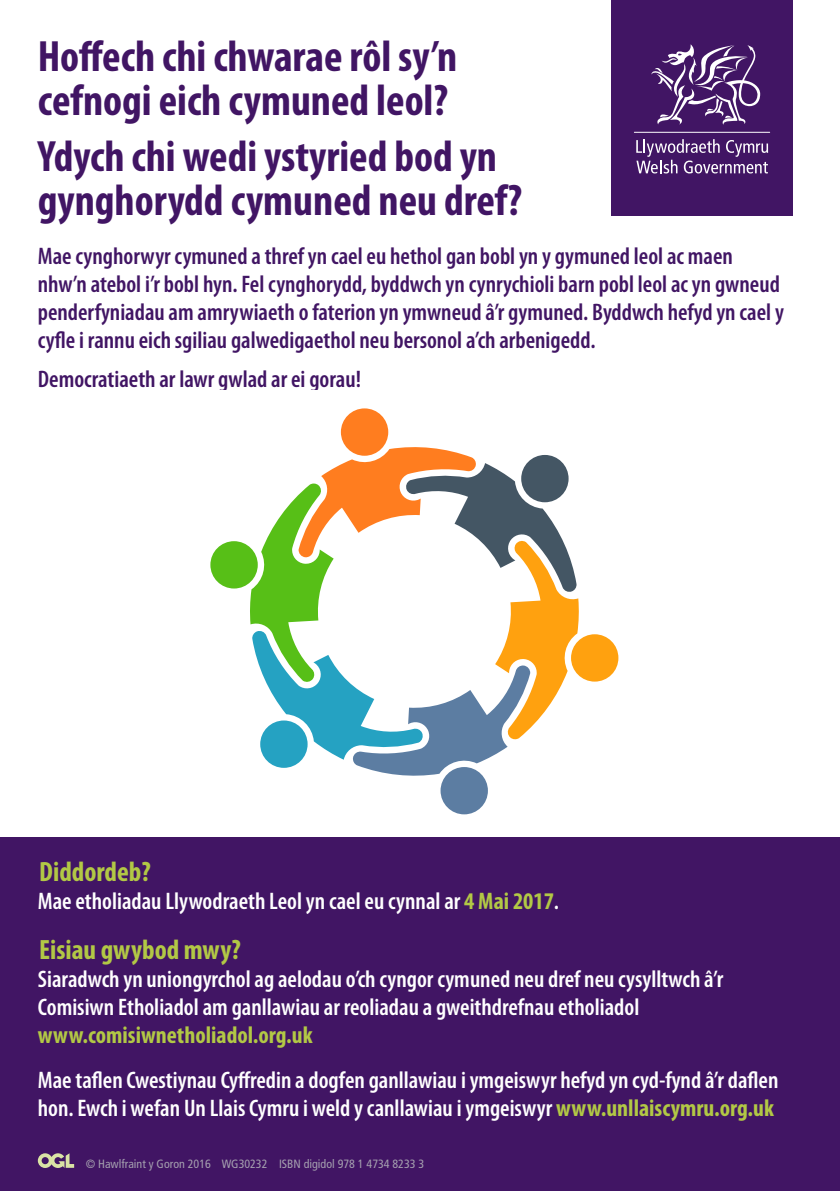
<style>
.page{position:relative;width:840px;height:1191px;background:#fff}
.page>*{position:absolute;margin:0;border:0;box-sizing:border-box;transform-origin:0 0}
.Heading{font:700 condensed 44px/44px "Myriad Pro";color:#411564}
.Sub_heading{font:700 condensed 28px "Myriad Pro";color:#b2c845}
.Body_text{font:600 condensed 24px/28px "Myriad Pro";color:#411564}
.Sub_heading-2{font:600 condensed 24px/28px "Myriad Pro";color:#fff}
.Body_text-2{font:600 condensed 24px/28px "Myriad Pro";color:#fff}
.t1{font:condensed 12px "Frutiger LT Std";color:#a5a0af}
.s1{font-weight:700;color:#b2c845}
</style>
<div class="page">
<div style="left:0;top:836px;width:839px;height:355px;background:#411564"></div>
<div style="left:611px;top:0;width:181px;height:215px;background:#411564"></div>
<svg style="left:651px;top:44px;width:108px;height:81px"></svg>
<svg style="left:636px;top:139px;width:131px;height:34px"></svg>
<svg style="left:634px;top:132px;width:135px;height:1px"></svg>
<svg style="left:38px;top:1153px;width:36px;height:15px"></svg>
<div style="left:570px;top:634px;width:48px;height:47px;background:#ffa10f;border-radius:50%"></div>
<div style="left:440px;top:767px;width:47px;height:47px;background:#5c7da2;border-radius:50%"></div>
<div style="left:341px;top:408px;width:47px;height:48px;background:#ff7d1f;border-radius:50%"></div>
<svg style="left:249px;top:445px;width:330px;height:333px"></svg>
<div style="left:260px;top:720px;width:47px;height:48px;background:#25a2c2;border-radius:50%"></div>
<div style="left:210px;top:541px;width:47px;height:47px;background:#57bf17;border-radius:50%"></div>
<h1 class="Heading" style="left:38px;top:35px;width:421px">Hoffech chi chwarae rôl sy’n cefnogi eich cymuned leol?</h1>
<h1 class="Heading" style="left:38px;top:135px;width:485px">Ydych chi wedi ystyried bod yn gynghorydd cymuned neu dref?</h1>
<p class="Body_text" style="left:38px;top:242px;width:747px">Mae cynghorwyr cymuned a thref yn cael eu hethol gan bobl yn y gymuned leol ac maen nhw’n atebol i’r bobl hyn. Fel cynghorydd, byddwch yn cynrychioli barn pobl leol ac yn gwneud penderfyniadau am amrywiaeth o faterion yn ymwneud â’r gymuned. Byddwch hefyd yn cael y cyfle i rannu eich sgiliau galwedigaethol neu bersonol a’ch arbenigedd.</p>
<p class="Body_text" style="left:38px;top:365px;width:324px">Democratiaeth ar lawr gwlad ar ei gorau!</p>
<h2 class="Sub_heading" style="left:39px;top:856px;width:113px">Diddordeb?</h2>
<h2 class="Sub_heading-2" style="left:38px;top:887px;width:522px">Mae etholiadau Llywodraeth Leol yn cael eu cynnal ar <span class="s1">4 Mai 2017</span>.</h2>
<h2 class="Sub_heading" style="left:39px;top:934px;width:203px">Eisiau gwybod mwy?</h2>
<h2 class="Sub_heading-2" style="left:38px;top:965px;width:686px">Siaradwch yn uniongyrchol ag aelodau o’ch cyngor cymuned neu dref neu cysylltwch â’r<br>Comisiwn Etholiadol am ganllawiau ar reoliadau a gweithdrefnau etholiadol <span class="s1">www.comisiwnetholiadol.org.uk</span></h2>
<p class="Body_text-2" style="left:38px;top:1066px;width:741px">Mae taflen Cwestiynau Cyffredin a dogfen ganllawiau i ymgeiswyr hefyd yn cyd-fynd â’r daflen hon. Ewch i wefan Un Llais Cymru i weld y canllawiau i ymgeiswyr <span class="s1">www.unllaiscymru.org.uk</span></p>
<p class="t1" style="left:86px;top:1156px;width:340px">© Hawlfraint y Goron 2016 WG30232 ISBN digidol 978 1 4734 8233 3</p>
</div>
